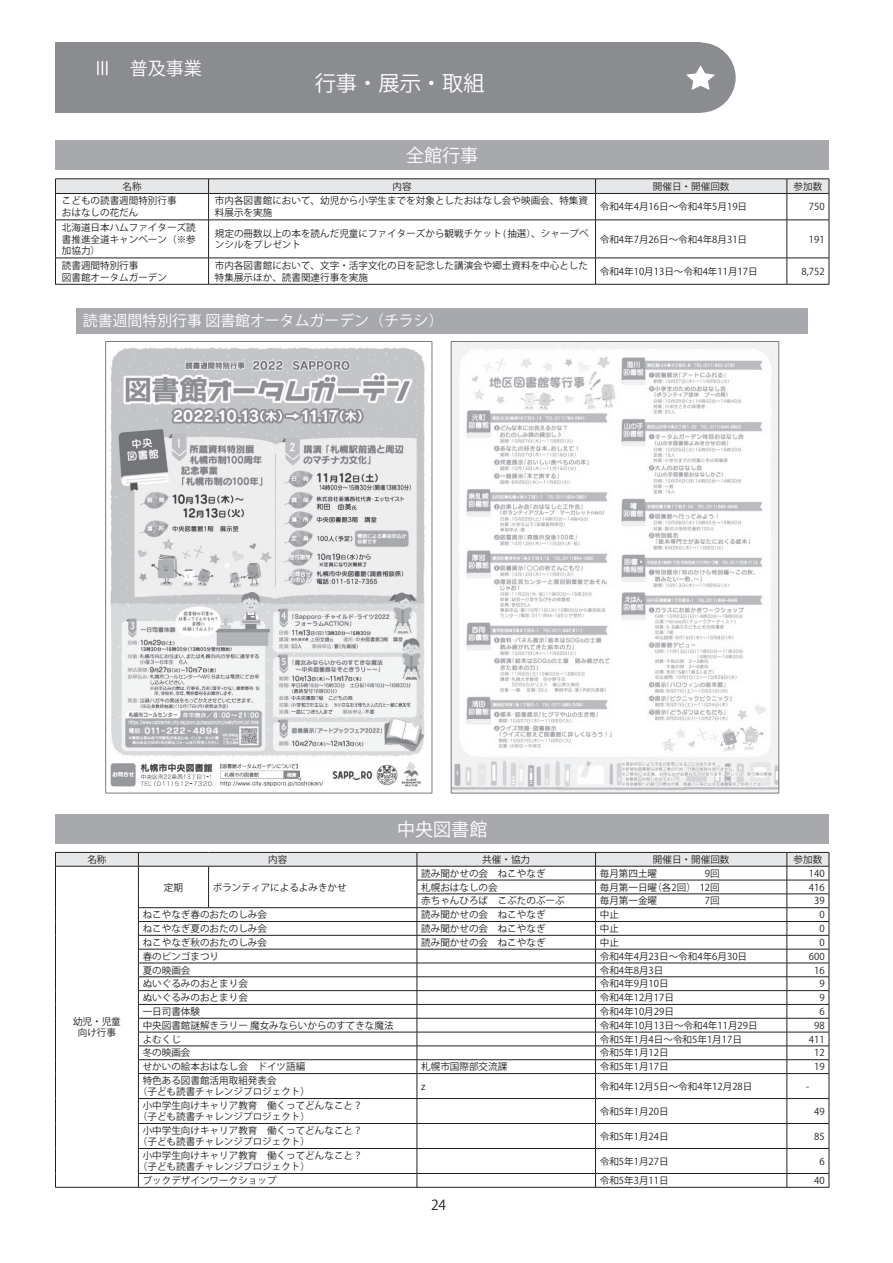
<style>
.page{position:relative;width:893px;height:1263px;background:#fff}
.page>*{position:absolute;margin:0;border:0;box-sizing:border-box;transform-origin:0 0}
.t1{font:21.3px "Koz Go Pro";color:#fff}
.t2{font:18px "Koz Go Pro";color:#fff}
.t3{font:14.85px "Koz Go Pro";color:#fff}
.t4{font:13.8px "Koz Go Pro";color:#231f20}
.t5{font:9.6px/11.7px "Koz Go Pro";color:#231f20}
</style>
<div class="page">
<svg style="left:55px;top:179px;width:775px;height:41px"></svg>
<hr style="left:55px;top:220px;width:154px;height:1px;background:#231f20">
<hr style="left:55px;top:220px;width:1px;height:38px;background:#231f20">
<hr style="left:209px;top:220px;width:386px;height:1px;background:#231f20">
<hr style="left:208px;top:220px;width:1px;height:38px;background:#231f20">
<hr style="left:595px;top:220px;width:192px;height:1px;background:#231f20">
<hr style="left:595px;top:220px;width:1px;height:38px;background:#231f20">
<hr style="left:787px;top:220px;width:42px;height:1px;background:#231f20">
<hr style="left:787px;top:220px;width:1px;height:38px;background:#231f20">
<hr style="left:829px;top:220px;width:1px;height:38px;background:#231f20">
<hr style="left:55px;top:258px;width:154px;height:1px;background:#231f20">
<svg style="left:55px;top:258px;width:1px;height:26px"></svg>
<hr style="left:209px;top:258px;width:386px;height:1px;background:#231f20">
<svg style="left:208px;top:258px;width:1px;height:26px"></svg>
<hr style="left:595px;top:258px;width:192px;height:1px;background:#231f20">
<svg style="left:595px;top:258px;width:1px;height:26px"></svg>
<hr style="left:787px;top:258px;width:42px;height:1px;background:#231f20">
<svg style="left:787px;top:258px;width:1px;height:26px"></svg>
<svg style="left:829px;top:258px;width:1px;height:26px"></svg>
<hr style="left:55px;top:284px;width:154px;height:1px;background:#231f20">
<hr style="left:209px;top:284px;width:386px;height:1px;background:#231f20">
<hr style="left:595px;top:284px;width:192px;height:1px;background:#231f20">
<hr style="left:787px;top:284px;width:42px;height:1px;background:#231f20">
<svg style="left:55px;top:852px;width:775px;height:335px"></svg>
<hr style="left:55px;top:1187px;width:83px;height:1px;background:#231f20">
<hr style="left:138px;top:1187px;width:71px;height:1px;background:#231f20">
<hr style="left:209px;top:1187px;width:208px;height:1px;background:#231f20">
<hr style="left:417px;top:1187px;width:178px;height:1px;background:#231f20">
<hr style="left:595px;top:1187px;width:192px;height:1px;background:#231f20">
<hr style="left:787px;top:1187px;width:42px;height:1px;background:#231f20">
<div style="left:55px;top:43px;width:646px;height:70px;background:#8a8c8f"></div>
<div style="left:665px;top:43px;width:71px;height:70px;background:#8a8c8f;border-radius:50%"></div>
<svg style="left:686px;top:65px;width:29px;height:25px"></svg>
<div style="left:55px;top:140px;width:774px;height:30px;background:#a8a9ad"></div>
<div style="left:55px;top:814px;width:774px;height:30px;background:#a8a9ad"></div>
<div style="left:77px;top:308px;width:731px;height:25px;background:#a8a9ad"></div>
<img style="left:110px;top:347px;width:315px;height:440px">
<div style="left:105px;top:341px;width:327px;height:452px;border:1px solid #7a7c7f"></div>
<img style="left:453px;top:343px;width:324px;height:448px">
<div style="left:451px;top:341px;width:328px;height:452px;border:1px solid #7a7c7f"></div>
<h2 class="t2" style="left:94px;top:57px;width:110px">Ⅲ　普及事業</h2>
<h1 class="t1" style="left:315px;top:69px;width:172px">行事・展示・取組</h1>
<h2 class="t2" style="left:406px;top:144px;width:74px">全館行事</h2>
<p class="t5" style="left:122px;top:181px;width:21px">名称</p>
<p class="t5" style="left:392px;top:181px;width:21px">内容</p>
<p class="t5" style="left:653px;top:181px;width:78px">開催日・開催回数</p>
<p class="t5" style="left:794px;top:181px;width:30px">参加数</p>
<p class="t5" style="left:62px;top:195px;width:116px">こどもの読書週間特別行事おはなしの花だん</p>
<p class="t5" style="left:215px;top:195px;width:375px">市内各図書館において、幼児から小学生までを対象としたおはなし会や映画会、特集資料展示を実施</p>
<p class="t5" style="left:600px;top:201px;width:149px">令和4年4月16日～令和4年5月19日</p>
<p class="t5" style="left:809px;top:201px;width:17px">750</p>
<p class="t5" style="left:62px;top:222px;width:135px;text-align:justify">北海道日本ハムファイターズ読書推進全道キャンペーン（※参加協力）</p>
<p class="t5" style="left:215px;top:228px;width:375px">規定の冊数以上の本を読んだ児童にファイターズから観戦チケット ( 抽選）、シャープペンシルをプレゼント</p>
<p class="t5" style="left:600px;top:233px;width:149px">令和4年7月26日～令和4年8月31日</p>
<p class="t5" style="left:809px;top:233px;width:17px">191</p>
<p class="t5" style="left:62px;top:260px;width:107px">読書週間特別行事<br>図書館オータムガーデン</p>
<p class="t5" style="left:215px;top:260px;width:375px">市内各図書館において、文字・活字文化の日を記念した講演会や郷土資料を中心とした特集展示ほか、読書関連行事を実施</p>
<p class="t5" style="left:600px;top:266px;width:159px">令和4年10月13日～令和4年11月17日</p>
<p class="t5" style="left:801px;top:266px;width:25px">8,752</p>
<h3 class="t3" style="left:83px;top:311px;width:362px">読書週間特別行事図書館オータムガーデン（チラシ）</h3>
<h2 class="t2" style="left:397px;top:817px;width:92px">中央図書館</h2>
<p class="t5" style="left:87px;top:854px;width:21px">名称</p>
<p class="t5" style="left:268px;top:854px;width:21px">内容</p>
<p class="t5" style="left:482px;top:854px;width:49px">共催・協力</p>
<p class="t5" style="left:653px;top:854px;width:78px">開催日・開催回数</p>
<p class="t5" style="left:794px;top:854px;width:30px">参加数</p>
<p class="t5" style="left:73px;top:1016px;width:49px;line-height:11.1px;text-align:center">幼児・児童向け行事</p>
<p class="t5" style="left:164px;top:881px;width:21px">定期</p>
<p class="t5" style="left:213px;top:881px;width:135px">ボランティアによるよみきかせ</p>
<p class="t5" style="left:421px;top:868px;width:126px">読み聞かせの会　ねこやなぎ</p>
<p class="t5" style="left:600px;top:868px;width:59px">毎月第四土曜</p>
<p class="t5" style="left:705px;top:868px;width:16px">9回</p>
<p class="t5" style="left:809px;top:868px;width:17px">140</p>
<p class="t5" style="left:421px;top:881px;width:78px">札幌おはなしの会</p>
<p class="t5" style="left:600px;top:881px;width:121px">毎月第一日曜（各2回） 12回</p>
<p class="t5" style="left:809px;top:881px;width:17px">416</p>
<p class="t5" style="left:421px;top:895px;width:145px">赤ちゃんひろば　こぶたのぶーぶ</p>
<p class="t5" style="left:600px;top:895px;width:59px">毎月第一金曜</p>
<p class="t5" style="left:705px;top:895px;width:16px">7回</p>
<p class="t5" style="left:814px;top:895px;width:12px">39</p>
<p class="t5" style="left:143px;top:909px;width:126px">ねこやなぎ春のおたのしみ会</p>
<p class="t5" style="left:421px;top:909px;width:126px">読み聞かせの会　ねこやなぎ</p>
<p class="t5" style="left:600px;top:909px;width:21px">中止</p>
<p class="t5" style="left:819px;top:909px;width:7px">0</p>
<p class="t5" style="left:143px;top:923px;width:126px">ねこやなぎ夏のおたのしみ会</p>
<p class="t5" style="left:421px;top:923px;width:126px">読み聞かせの会　ねこやなぎ</p>
<p class="t5" style="left:600px;top:923px;width:21px">中止</p>
<p class="t5" style="left:819px;top:923px;width:7px">0</p>
<p class="t5" style="left:143px;top:937px;width:126px">ねこやなぎ秋のおたのしみ会</p>
<p class="t5" style="left:421px;top:937px;width:126px">読み聞かせの会　ねこやなぎ</p>
<p class="t5" style="left:600px;top:937px;width:21px">中止</p>
<p class="t5" style="left:819px;top:937px;width:7px">0</p>
<p class="t5" style="left:143px;top:950px;width:78px">春のビンゴまつり</p>
<p class="t5" style="left:600px;top:950px;width:149px">令和4年4月23日～令和4年6月30日</p>
<p class="t5" style="left:809px;top:950px;width:17px">600</p>
<p class="t5" style="left:143px;top:964px;width:49px">夏の映画会</p>
<p class="t5" style="left:600px;top:964px;width:65px">令和4年8月3日</p>
<p class="t5" style="left:814px;top:964px;width:12px">16</p>
<p class="t5" style="left:143px;top:978px;width:107px">ぬいぐるみのおとまり会</p>
<p class="t5" style="left:600px;top:978px;width:70px">令和4年9月10日</p>
<p class="t5" style="left:819px;top:978px;width:7px">9</p>
<p class="t5" style="left:143px;top:992px;width:107px">ぬいぐるみのおとまり会</p>
<p class="t5" style="left:600px;top:992px;width:76px">令和4年12月17日</p>
<p class="t5" style="left:819px;top:992px;width:7px">9</p>
<p class="t5" style="left:143px;top:1006px;width:59px">一日司書体験</p>
<p class="t5" style="left:600px;top:1006px;width:76px">令和4年10月29日</p>
<p class="t5" style="left:819px;top:1006px;width:7px">6</p>
<p class="t5" style="left:143px;top:1020px;width:252px">中央図書館謎解きラリー魔女みならいからのすてきな魔法</p>
<p class="t5" style="left:600px;top:1020px;width:159px">令和4年10月13日～令和4年11月29日</p>
<p class="t5" style="left:814px;top:1020px;width:12px">98</p>
<p class="t5" style="left:143px;top:1033px;width:40px">よむくじ</p>
<p class="t5" style="left:600px;top:1033px;width:144px">令和5年1月4日～令和5年1月17日</p>
<p class="t5" style="left:809px;top:1033px;width:17px">411</p>
<p class="t5" style="left:143px;top:1047px;width:49px">冬の映画会</p>
<p class="t5" style="left:600px;top:1047px;width:70px">令和5年1月12日</p>
<p class="t5" style="left:814px;top:1047px;width:12px">12</p>
<p class="t5" style="left:143px;top:1061px;width:164px">せかいの絵本おはなし会　ドイツ語編</p>
<p class="t5" style="left:421px;top:1061px;width:88px">札幌市国際部交流課</p>
<p class="t5" style="left:600px;top:1061px;width:70px">令和5年1月17日</p>
<p class="t5" style="left:814px;top:1061px;width:12px">19</p>
<p class="t5" style="left:138px;top:1075px;width:174px;line-height:11.1px;text-indent:5px">特色ある図書館活用取組発表会<br>（子ども読書チャレンジプロジェクト）</p>
<p class="t5" style="left:421px;top:1080px;width:6px">z</p>
<p class="t5" style="left:600px;top:1080px;width:154px">令和4年12月5日～令和4年12月28日</p>
<p class="t5" style="left:806px;top:1080px;width:5px">-</p>
<p class="t5" style="left:138px;top:1100px;width:226px;line-height:11.1px;text-indent:5px">小中学生向けキャリア教育　働くってどんなこと？（子ども読書チャレンジプロジェクト）</p>
<p class="t5" style="left:600px;top:1105px;width:70px">令和5年1月20日</p>
<p class="t5" style="left:814px;top:1105px;width:12px">49</p>
<p class="t5" style="left:138px;top:1125px;width:226px;line-height:11.1px;text-indent:5px">小中学生向けキャリア教育　働くってどんなこと？（子ども読書チャレンジプロジェクト）</p>
<p class="t5" style="left:600px;top:1130px;width:70px">令和5年1月24日</p>
<p class="t5" style="left:814px;top:1130px;width:12px">85</p>
<p class="t5" style="left:138px;top:1150px;width:226px;line-height:11.1px;text-indent:5px">小中学生向けキャリア教育　働くってどんなこと？（子ども読書チャレンジプロジェクト）</p>
<p class="t5" style="left:600px;top:1155px;width:70px">令和5年1月27日</p>
<p class="t5" style="left:819px;top:1155px;width:7px">6</p>
<p class="t5" style="left:143px;top:1175px;width:135px">ブックデザインワークショップ</p>
<p class="t5" style="left:600px;top:1175px;width:70px">令和5年3月11日</p>
<p class="t5" style="left:814px;top:1175px;width:12px">40</p>
<h3 class="t4" style="left:431px;top:1196px;width:17px">24</h3>
</div>
